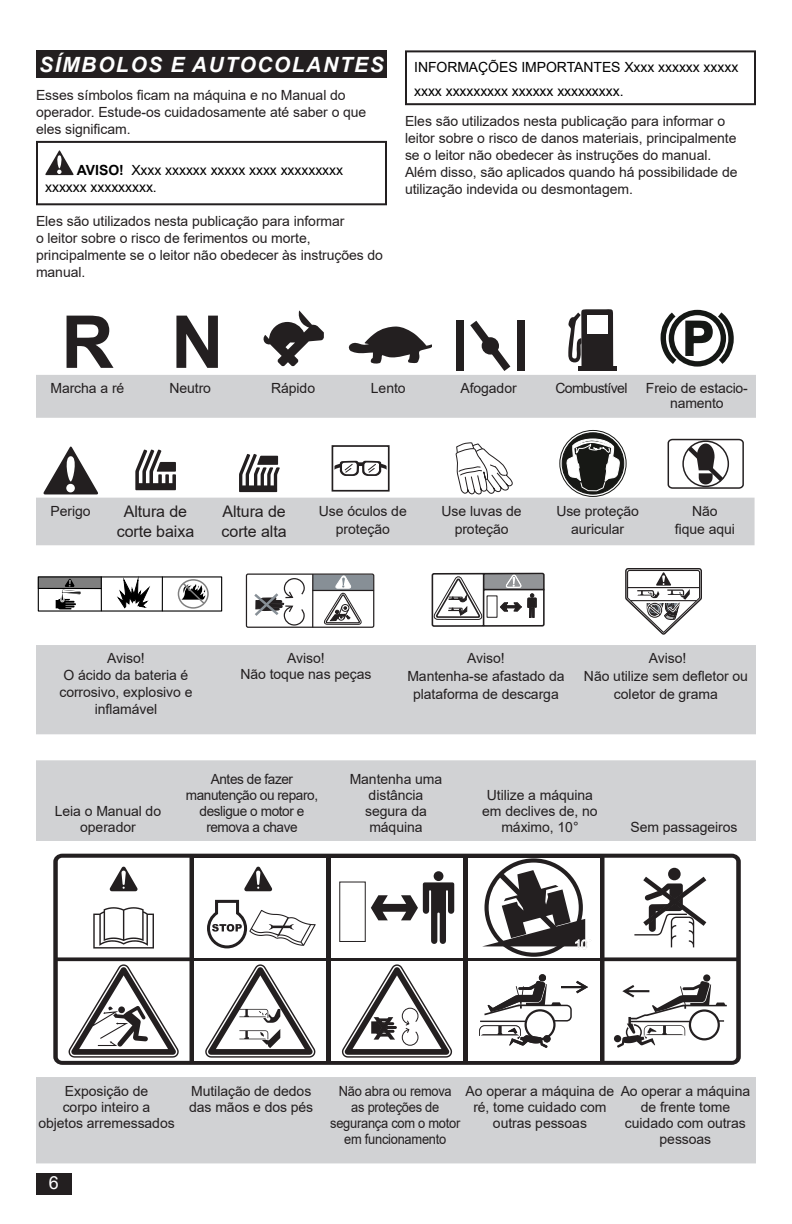
<style>
.page{position:relative;width:792px;height:1224px;background:#fff}
.page>*{position:absolute;margin:0;border:0;box-sizing:border-box;transform-origin:0 0}
.Body_Text{font:700 73px "Arial";color:#231f20}
.t1{font:italic 700 21px "Arial";letter-spacing:.075em;color:#fff}
.t2{font:18px "Arial";color:#fff}
.Body_Text-2{font:16px/20px "Arial";letter-spacing:-.005em;color:#231f20;text-align:center}
.Body_Text-3{font:14px/16px "Arial";letter-spacing:-.005em;color:#231f20;text-align:center}
.Warning{font:14px/16.8px "Arial";letter-spacing:-.005em;color:#000}
.Body_Text-4{font:14px/16px "Arial";letter-spacing:-.005em;color:#231f20;text-align:center;scale:.92 1}
.Body_Text-5{font:14px/16px "Arial";letter-spacing:-.03em;color:#231f20;text-align:center}
.Body_Text-6{font:14px "Arial";letter-spacing:-.04em;color:#231f20}
.s1{font-weight:700}
</style>
<div class="page">
<div style="left:53px;top:854px;width:688px;height:211px;background:#231f20;border-radius:9px"></div>
<div style="left:468px;top:858px;width:132px;height:99px;background:#fff"></div>
<div style="left:331px;top:858px;width:132px;height:99px;background:#fff"></div>
<div style="left:194px;top:858px;width:132px;height:99px;background:#fff"></div>
<div style="left:468px;top:961px;width:132px;height:100px;background:#fff"></div>
<div style="left:331px;top:961px;width:132px;height:100px;background:#fff"></div>
<div style="left:194px;top:961px;width:132px;height:100px;background:#fff"></div>
<svg style="left:58px;top:858px;width:132px;height:203px;background:#dadada"></svg>
<div style="left:118px;top:1006px;width:7px;height:7px;background:#231f20;border-radius:50%"></div>
<svg style="left:205px;top:964px;width:110px;height:94px"></svg>
<svg style="left:371px;top:882px;width:83px;height:62px"></svg>
<div style="left:434px;top:871px;width:9px;height:10px;background:#231f20;border-radius:50%"></div>
<div style="left:339px;top:882px;width:27px;height:60px;border:1px solid #231f20"></div>
<div style="left:539px;top:974px;width:7px;height:7px;background:#231f20;border-radius:50%"></div>
<svg style="left:479px;top:981px;width:109px;height:67px"></svg>
<svg style="left:342px;top:964px;width:110px;height:94px"></svg>
<svg style="left:605px;top:858px;width:131px;height:203px;background:#dfdfdf"></svg>
<svg style="left:482px;top:858px;width:109px;height:99px"></svg>
<svg style="left:244px;top:867px;width:28px;height:24px"></svg>
<svg style="left:207px;top:899px;width:109px;height:50px"></svg>
<svg style="left:431px;top:572px;width:114px;height:55px"></svg>
<div style="left:313px;top:575px;width:60px;height:15px;background:#878f96"></div>
<div style="left:246px;top:574px;width:128px;height:54px;border:1px solid #231f20;border-radius:2px"></div>
<hr style="left:312px;top:574px;width:1px;height:54px;background:#231f20">
<hr style="left:312px;top:590px;width:62px;height:1px;background:#231f20">
<svg style="left:252px;top:573px;width:52px;height:53px"></svg>
<svg style="left:323px;top:576px;width:39px;height:49px"></svg>
<div style="left:38px;top:577px;width:63px;height:12px;background:#7f7f7f"></div>
<div style="left:38px;top:577px;width:63px;height:12px;border:1px solid #7f7f7f"></div>
<hr style="left:101px;top:577px;width:1px;height:34px;background:#000">
<hr style="left:162px;top:577px;width:1px;height:34px;background:#000">
<hr style="left:38px;top:588px;width:63px;height:1px;background:#000">
<svg style="left:118px;top:577px;width:32px;height:31px"></svg>
<div style="left:178px;top:579px;width:31px;height:30px;border:1px solid #7f7f7f;border-radius:50%"></div>
<svg style="left:181px;top:581px;width:25px;height:24px"></svg>
<svg style="left:56px;top:578px;width:25px;height:31px"></svg>
<svg style="left:625px;top:568px;width:77px;height:67px"></svg>
<div style="left:36px;top:760px;width:720px;height:81px;background:#d1d2d4"></div>
<div style="left:36px;top:1077px;width:720px;height:86px;background:#d1d2d4"></div>
<div style="left:36px;top:645px;width:720px;height:89px;background:#d1d2d4"></div>
<svg style="left:45px;top:150px;width:29px;height:25px"></svg>
<div style="left:36px;top:141px;width:351px;height:64px;border:2px solid #231f20"></div>
<div style="left:405px;top:50px;width:351px;height:55px;border:2px solid #231f20"></div>
<div style="left:562px;top:433px;width:62px;height:61px;background:#171815;border-radius:50%"></div>
<svg style="left:36px;top:439px;width:719px;height:106px"></svg>
<svg style="left:36px;top:309px;width:720px;height:109px"></svg>
<div style="left:482px;top:337px;width:17px;height:18px;background:#231f20;border-radius:50%"></div>
<div style="left:36px;top:1174px;width:35px;height:21px;background:#231f20"></div>
<div style="left:36px;top:51px;width:351px;height:27px;background:#231f20"></div>
<h2 class="t1" style="left:39px;top:51px;width:346px">SÍMBOLOS E AUTOCOLANTES</h2>
<p class="Body_Text-3" style="left:36px;top:87px;width:332px;line-height:16.8px;text-align:left">Esses símbolos ficam na máquina e no Manual do operador. Estude-os cuidadosamente até saber o que eles significam.</p>
<p class="Warning" style="left:45px;top:162px;width:299px;text-indent:32px"><span class="s1">AVISO!</span> Xxxx xxxxxx xxxxx xxxx xxxxxxxxx xxxxxx xxxxxxxxx.</p>
<p class="Body_Text-3" style="left:36px;top:213px;width:349px;line-height:16.8px;text-align:left">Eles são utilizados nesta publicação para informar<br>o leitor sobre o risco de ferimentos ou morte, principalmente se o leitor não obedecer às instruções do manual.</p>
<p class="Body_Text" style="left:61px;top:291px;width:54px">R</p>
<p class="Body_Text" style="left:171px;top:291px;width:54px">N</p>
<p class="Warning" style="left:414px;top:55px;width:326px;line-height:24px">INFORMAÇÕES IMPORTANTES Xxxx xxxxxx xxxxx xxxx xxxxxxxxx xxxxxx xxxxxxxxx.</p>
<p class="Body_Text-3" style="left:405px;top:113px;width:334px;line-height:16.8px;text-align:left">Eles são utilizados nesta publicação para informar o leitor sobre o risco de danos materiais, principalmente se o leitor não obedecer às instruções do manual.<br>Além disso, são aplicados quando há possibilidade de utilização indevida ou desmontagem.</p>
<p class="Body_Text-3" style="left:50px;top:380px;width:75px">Marcha a ré</p>
<p class="Body_Text-3" style="left:169px;top:380px;width:43px">Neutro</p>
<p class="Body_Text-3" style="left:271px;top:380px;width:46px">Rápido</p>
<p class="Body_Text-3" style="left:371px;top:380px;width:36px">Lento</p>
<p class="Body_Text-3" style="left:460px;top:380px;width:58px">Afogador</p>
<p class="Body_Text-6" style="left:555px;top:379px;width:74px">Combustível</p>
<p class="Body_Text-3" style="left:646px;top:381px;width:104px;line-height:15px">Freio de estacio&shy;namento</p>
<p class="Body_Text-3" style="left:51px;top:503px;width:42px">Perigo</p>
<p class="Body_Text-2" style="left:117px;top:502px;width:79px">Altura de corte baixa</p>
<p class="Body_Text-2" style="left:222px;top:502px;width:67px;text-align:left">Altura de corte alta</p>
<p class="Body_Text-3" style="left:319px;top:502px;width:89px;line-height:18px">Use óculos de proteção</p>
<p class="Body_Text-3" style="left:442px;top:502px;width:82px;line-height:18px">Use luvas de proteção</p>
<p class="Body_Text-3" style="left:556px;top:502px;width:84px;line-height:18px">Use proteção auricular</p>
<p class="Body_Text-3" style="left:675px;top:502px;width:62px;line-height:18px">Não<br>fique aqui</p>
<p class="Body_Text-3" style="left:59px;top:650px;width:135px;line-height:16.8px">Aviso!<br>O ácido da bateria é corrosivo, explosivo e inflamável</p>
<p class="Body_Text-3" style="left:240px;top:650px;width:133px">Aviso!<br>Não toque nas peças</p>
<p class="Body_Text-3" style="left:407px;top:649px;width:159px;line-height:18px">Aviso!<br>Mantenha-se afastado da plataforma de descarga</p>
<p class="Body_Text-3" style="left:584px;top:649px;width:165px;line-height:18px">Aviso!<br>Não utilize sem defletor ou coletor de grama</p>
<p class="Body_Text-3" style="left:55px;top:803px;width:108px">Leia o Manual do operador</p>
<p class="Body_Text-5" style="left:186px;top:771px;width:134px">Antes de fazer manutenção ou reparo, desligue o motor e remova a chave</p>
<p class="Body_Text-3" style="left:350px;top:771px;width:94px">Mantenha uma distância segura da máquina</p>
<p class="Body_Text-3" style="left:482px;top:787px;width:117px">Utilize a máquina em declives de, no máximo, 10°</p>
<p class="Body_Text-3" style="left:630px;top:819px;width:109px">Sem passageiros</p>
<p class="Body_Text-3" style="left:38px;top:1083px;width:138px">Exposição de<br>corpo inteiro a<br>objetos arremessados</p>
<p class="Body_Text-3" style="left:189px;top:1083px;width:126px;text-align:left">Mutilação de dedos das mãos e dos pés</p>
<p class="Body_Text-4" style="left:330px;top:1083px;width:143px">Não abra ou remova<br>as proteções de segurança com o motor em funcionamento</p>
<p class="Body_Text-3" style="left:466px;top:1083px;width:150px">Ao operar a máquina de ré, tome cuidado com outras pessoas</p>
<p class="Body_Text-3" style="left:621px;top:1083px;width:131px">Ao operar a máquina de frente tome cuidado com outras pessoas</p>
<p class="t2" style="left:49px;top:1170px;width:12px">6</p>
</div>
